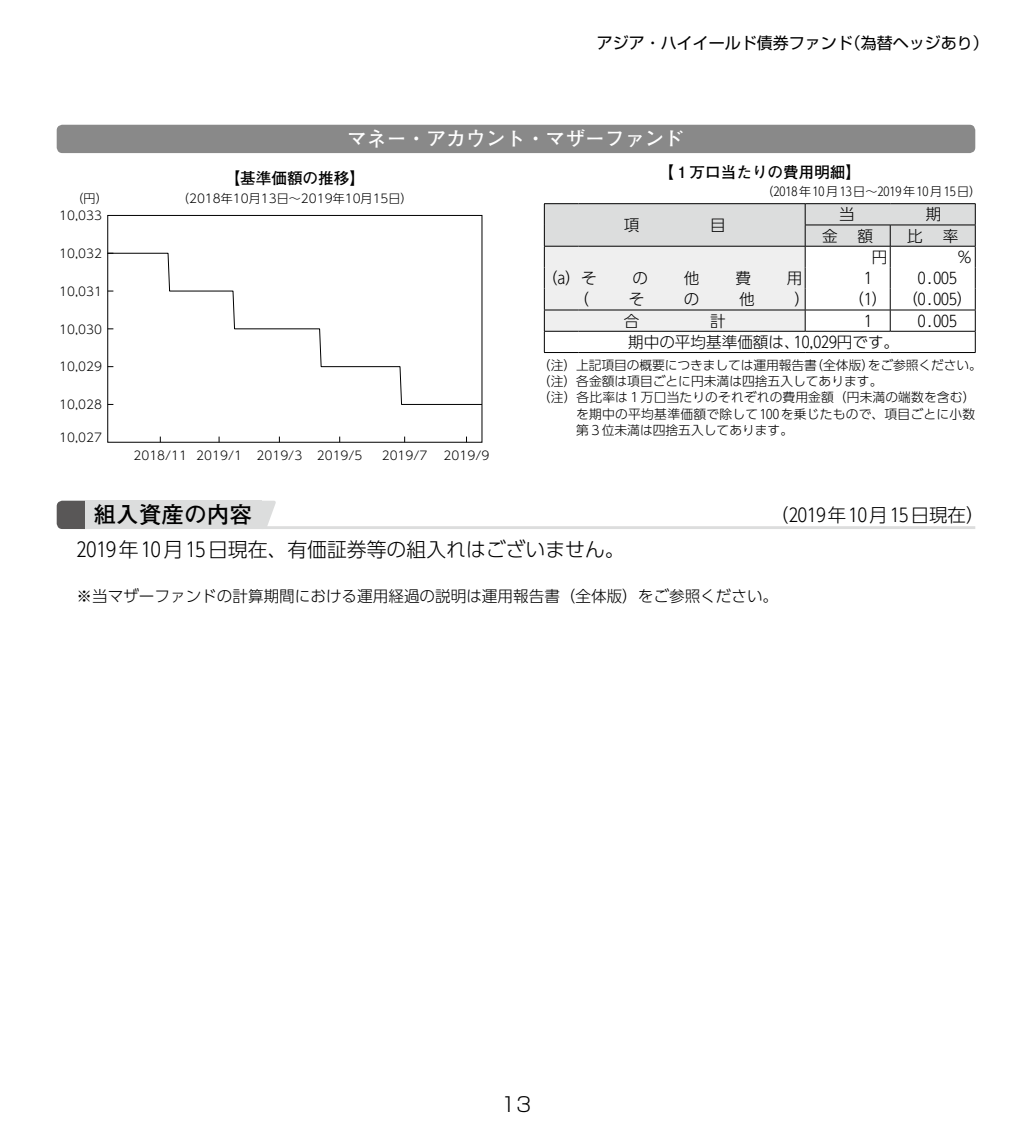
<style>
.page{position:relative;width:1032px;height:1134px;background:#fff}
.page>*{position:absolute;margin:0;border:0;box-sizing:border-box;transform-origin:0 0}
.t1{font:700 22.6px "Futo Go B101 Pro";color:#000}
.t2{font:300 20px "Shin Go Pr 6";color:#000}
.t3{font:300 19.8px "UD Shin Go Pro";color:#000}
.t4{font:700 19.8px "Futo Go B101 Pro";color:#fff}
.t5{font:300 18.4px "UD Shin Go Pro";color:#000}
.t6{font:16px "Shin Go Pro";color:#000}
.t7{font:300 15.6px "UD Shin Go Pro";color:#000}
.t8{font:700 15.6px "Futo Go B101 Pro";color:#000}
.t9{font:300 12.8px "UD Shin Go Pro";color:#000}
.t10{font:300 12.8px "UD Shin Go Pro";letter-spacing:.02em;color:#000}
.t11{font:300 12px "UD Shin Go Pro";color:#000}
.t12{font:300 12px "UD Shin Go Pro";letter-spacing:.06em;color:#000}
</style>
<div class="page">
<div style="left:57px;top:125px;width:918px;height:28px;background:#898989;border-radius:6px"></div>
<svg style="left:109px;top:252px;width:371px;height:153px"></svg>
<div style="left:107px;top:215px;width:375px;height:227px;border:1px solid #000"></div>
<hr style="left:544px;top:352px;width:34px;height:1px;background:#000">
<hr style="left:578px;top:352px;width:227px;height:1px;background:#000">
<hr style="left:805px;top:352px;width:85px;height:1px;background:#000">
<hr style="left:890px;top:352px;width:85px;height:1px;background:#000">
<hr style="left:544px;top:203px;width:34px;height:1px;background:#000">
<hr style="left:578px;top:203px;width:227px;height:1px;background:#000">
<hr style="left:805px;top:203px;width:85px;height:1px;background:#000">
<hr style="left:890px;top:203px;width:85px;height:1px;background:#000">
<svg style="left:544px;top:204px;width:432px;height:148px"></svg>
<hr style="left:85px;top:526px;width:890px;height:3px;background:#dcdddd">
<svg style="left:57px;top:501px;width:28px;height:28px"></svg>
<div style="left:85px;top:501px;width:177px;height:28px;background:#dcdddd"></div>
<svg style="left:262px;top:501px;width:14px;height:25px"></svg>
<p class="t6" style="left:597px;top:30px;width:393px">アジア・ハイイールド債券ファンド（為替ヘッジあり）</p>
<p class="t11" style="left:72px;top:189px;width:38px">（円）</p>
<p class="t11" style="left:59px;top:206px;width:44px">10,033</p>
<p class="t11" style="left:59px;top:244px;width:44px">10,032</p>
<p class="t11" style="left:59px;top:281px;width:44px">10,031</p>
<p class="t11" style="left:59px;top:319px;width:44px">10,030</p>
<p class="t11" style="left:59px;top:357px;width:44px">10,029</p>
<p class="t11" style="left:59px;top:395px;width:44px">10,028</p>
<p class="t11" style="left:59px;top:428px;width:44px">10,027</p>
<h3 class="t4" style="left:347px;top:123px;width:339px">マネー・アカウント・マザーファンド</h3>
<p class="t8" style="left:225px;top:165px;width:142px">【基準価額の推移】</p>
<p class="t8" style="left:658px;top:160px;width:204px">【１万口当たりの費用明細】</p>
<p class="t12" style="left:761px;top:182px;width:221px">（2018年10月13日～2019年10月15日）</p>
<p class="t7" style="left:624px;top:212px;width:17px">項</p>
<p class="t7" style="left:710px;top:212px;width:17px">目</p>
<p class="t11" style="left:177px;top:189px;width:237px">（2018年10月13日～2019年10月15日）</p>
<p class="t7" style="left:839px;top:202px;width:17px">当</p>
<p class="t7" style="left:926px;top:202px;width:17px">期</p>
<p class="t7" style="left:822px;top:223px;width:17px">金</p>
<p class="t7" style="left:857px;top:223px;width:17px">額</p>
<p class="t7" style="left:907px;top:223px;width:17px">比</p>
<p class="t7" style="left:943px;top:223px;width:17px">率</p>
<p class="t7" style="left:872px;top:244px;width:17px">円</p>
<p class="t7" style="left:957px;top:244px;width:17px">％</p>
<p class="t11" style="left:133px;top:446px;width:231px">2018/11 2019/1 2019/3 2019/5</p>
<p class="t11" style="left:382px;top:446px;width:47px">2019/7</p>
<p class="t11" style="left:444px;top:446px;width:47px">2019/9</p>
<p class="t7" style="left:550px;top:265px;width:49px">（a）そ</p>
<p class="t7" style="left:632px;top:265px;width:17px">の</p>
<p class="t7" style="left:684px;top:265px;width:17px">他</p>
<p class="t7" style="left:735px;top:265px;width:17px">費</p>
<p class="t7" style="left:787px;top:265px;width:17px">用</p>
<p class="t7" style="left:864px;top:265px;width:9px">1</p>
<p class="t7" style="left:918px;top:265px;width:40px">0.005</p>
<p class="t7" style="left:573px;top:286px;width:17px">（</p>
<p class="t7" style="left:629px;top:286px;width:17px">そ</p>
<p class="t7" style="left:684px;top:286px;width:17px">の</p>
<p class="t7" style="left:739px;top:286px;width:17px">他</p>
<p class="t7" style="left:794px;top:286px;width:17px">）</p>
<p class="t7" style="left:856px;top:286px;width:25px">（1）</p>
<p class="t7" style="left:910px;top:286px;width:56px">（0.005）</p>
<p class="t7" style="left:624px;top:308px;width:17px">合</p>
<p class="t7" style="left:710px;top:308px;width:17px">計</p>
<p class="t7" style="left:864px;top:308px;width:9px">1</p>
<p class="t7" style="left:918px;top:308px;width:40px">0.005</p>
<p class="t7" style="left:628px;top:329px;width:272px">期中の平均基準価額は、10,029円です。</p>
<p class="t9" style="left:538px;top:354px;width:445px">（注）上記項目の概要につきましては運用報告書（全体版）をご参照ください。</p>
<p class="t9" style="left:538px;top:371px;width:346px">（注）各金額は項目ごとに円未満は四捨五入してあります。</p>
<p class="t9" style="left:538px;top:387px;width:439px">（注）各比率は１万口当たりのそれぞれの費用金額（円未満の端数を含む）</p>
<p class="t10" style="left:576px;top:403px;width:401px">を期中の平均基準価額で除して100を乗じたもので、項目ごとに小数</p>
<p class="t9" style="left:576px;top:420px;width:218px">第３位未満は四捨五入してあります。</p>
<h1 class="t1" style="left:94px;top:497px;width:160px">組入資産の内容</h1>
<h3 class="t5" style="left:770px;top:500px;width:216px">（2019年10月15日現在）</h3>
<h3 class="t3" style="left:77px;top:534px;width:550px">2019年10月15日現在、有価証券等の組入れはございません。</h3>
<p class="t7" style="left:77px;top:584px;width:703px">※当マザーファンドの計算期間における運用経過の説明は運用報告書（全体版）をご参照ください。</p>
<h2 class="t2" style="left:501px;top:1088px;width:32px">13</h2>
</div>
